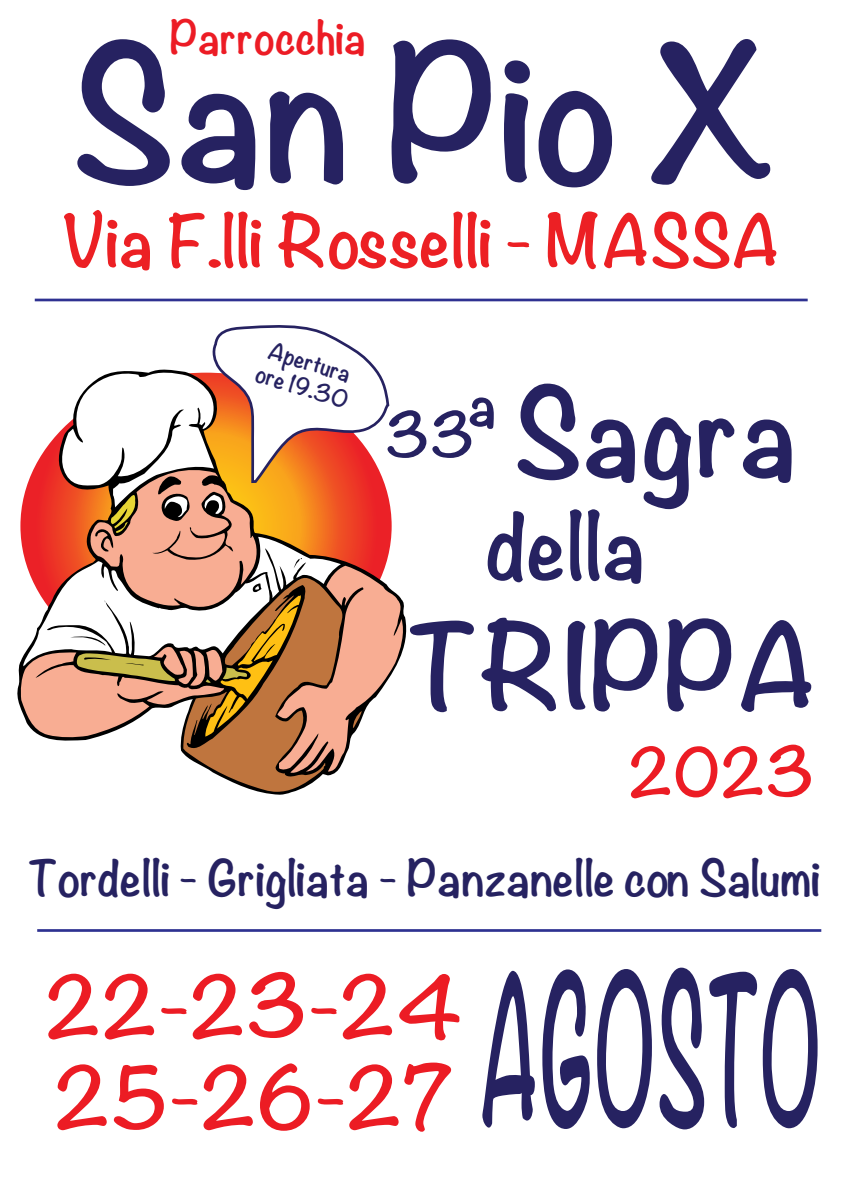
<style>
.page{position:relative;width:851px;height:1191px;background:#fff}
.page>*{position:absolute;margin:0;border:0;box-sizing:border-box;transform-origin:0 0}
.t1{font:700 181.44px "Noteworthy";color:#262261;scale:.44 1}
.t2{font:700 164.55px "Noteworthy";color:#262261}
.t3{font:700 108.42px "Noteworthy";color:#262261}
.t4{font:700 106.29px "Noteworthy";color:#262261}
.t5{font:700 81.33px "Noteworthy";letter-spacing:.01em;color:#262261}
.t6{font:700 75.54px/90.7px "Noteworthy";color:#ec1c24}
.t7{font:700 64.29px "Noteworthy";color:#ec2024}
.t8{font:700 60.03px "Noteworthy";color:#ec1c24}
.t9{font:700 54.57px "Noteworthy";color:#262261}
.t10{font:700 53.7px "Noteworthy";color:#262261}
.t11{font:700 44.4px "Noteworthy";color:#262261}
.t12{font:700 41.1px "Noteworthy";color:#ec1c25}
.t13{font:700 21.48px/25.8px "Noteworthy";color:#262261}
</style>
<div class="page">
<hr style="left:35px;top:299px;width:772px;height:2px;background:#2e3191">
<hr style="left:37px;top:929px;width:784px;height:2px;background:#2e3191">
<svg style="left:20px;top:325px;width:385px;height:467px"></svg>
<p class="t12" style="left:170px;top:1px;width:198px">Parrocchia</p>
<h2 class="t2" style="left:72px;top:-31px;width:692px">San Pio X</h2>
<h3 class="t7" style="left:62px;top:184px;width:719px">Via F.lli Rosselli - MASSA</h3>
<p class="t13" style="left:268px;top:335px;width:97px;rotate:17deg">Apertura ore 19.30</p>
<h3 class="t3" style="left:514px;top:337px;width:285px">Sagra</h3>
<h3 class="t5" style="left:486px;top:474px;width:161px">della</h3>
<h3 class="t4" style="left:408px;top:573px;width:411px">TRIPPA</h3>
<h3 class="t8" style="left:629px;top:719px;width:188px">2023</h3>
<p class="t10" style="left:468px;top:357px;width:30px">a</p>
<p class="t9" style="left:386px;top:387px;width:91px">33</p>
<p class="t11" style="left:29px;top:838px;width:793px">Tordelli - Grigliata - Panzanelle con Salumi</p>
<h3 class="t6" style="left:46px;top:959px;width:418px">22-23-24<br>25-26-27</h3>
<h1 class="t1" style="left:480px;top:890px;width:780px">AGOSTO</h1>
</div>
